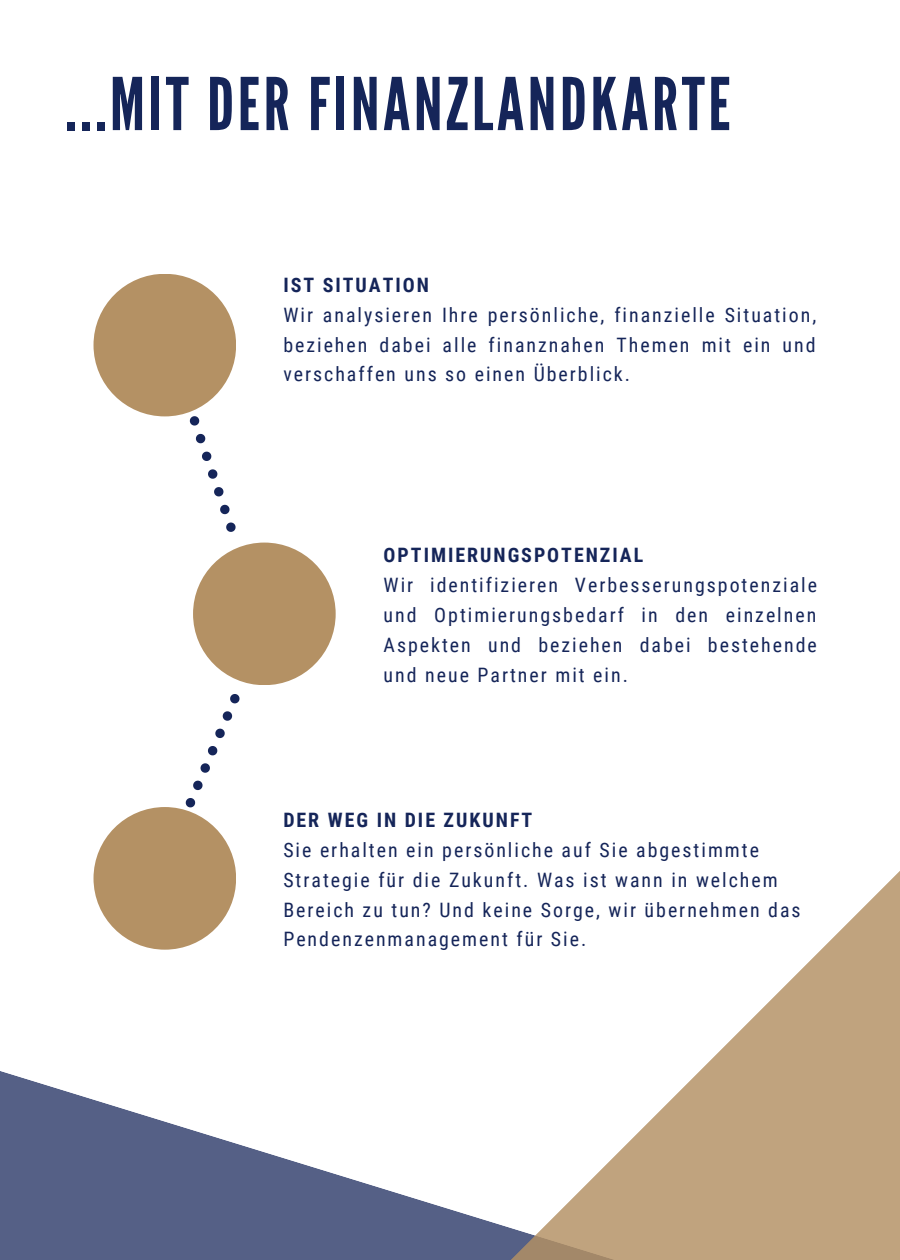
<style>
.page{position:relative;width:900px;height:1260px;background:#fff}
.page>*{position:absolute;margin:0;border:0;box-sizing:border-box;transform-origin:0 0}
.t1{font:72.5px "League Gothic";letter-spacing:.05em;color:#152559}
.t2{font:20px/29.8px "Roboto Condensed";letter-spacing:.1em;color:#152559;text-align:justify}
.t3{font:700 20px "Roboto Condensed";letter-spacing:.1em;color:#152559}
</style>
<div class="page">
<svg style="left:0;top:1071px;width:345px;height:189px;fill:#556086"></svg>
<svg style="left:345px;top:871px;width:555px;height:389px"></svg>
<div style="left:94px;top:274px;width:142px;height:142px;background:#b49164;border-radius:50%"></div>
<svg style="left:189px;top:416px;width:47px;height:116px"></svg>
<svg style="left:185px;top:694px;width:55px;height:114px"></svg>
<div style="left:193px;top:543px;width:143px;height:142px;background:#b49164;border-radius:50%"></div>
<div style="left:94px;top:807px;width:142px;height:143px;background:#b49164;border-radius:50%"></div>
<h1 class="t1" style="left:65px;top:62px;width:667px">...MIT DER FINANZLANDKARTE</h1>
<p class="t3" style="left:283px;top:274px;width:147px">IST SITUATION</p>
<p class="t2" style="left:283px;top:300px;width:534px">Wir analysieren Ihre persönliche, finanzielle Situation, beziehen dabei alle finanznahen Themen mit ein und verschaffen uns so einen Überblick.</p>
<p class="t3" style="left:384px;top:544px;width:261px">OPTIMIERUNGSPOTENZIAL</p>
<p class="t2" style="left:384px;top:570px;width:435px">Wir identifizieren Verbesserungspotenziale und Optimierungsbedarf in den einzelnen Aspekten und beziehen dabei bestehende und neue Partner mit ein.</p>
<p class="t3" style="left:283px;top:809px;width:250px">DER WEG IN DIE ZUKUNFT</p>
<p class="t2" style="left:283px;top:835px;width:519px;text-align:left">Sie erhalten ein persönliche auf Sie abgestimmte Strategie für die Zukunft. Was ist wann in welchem Bereich zu tun? Und keine Sorge, wir übernehmen das Pendenzenmanagement für Sie.</p>
</div>
